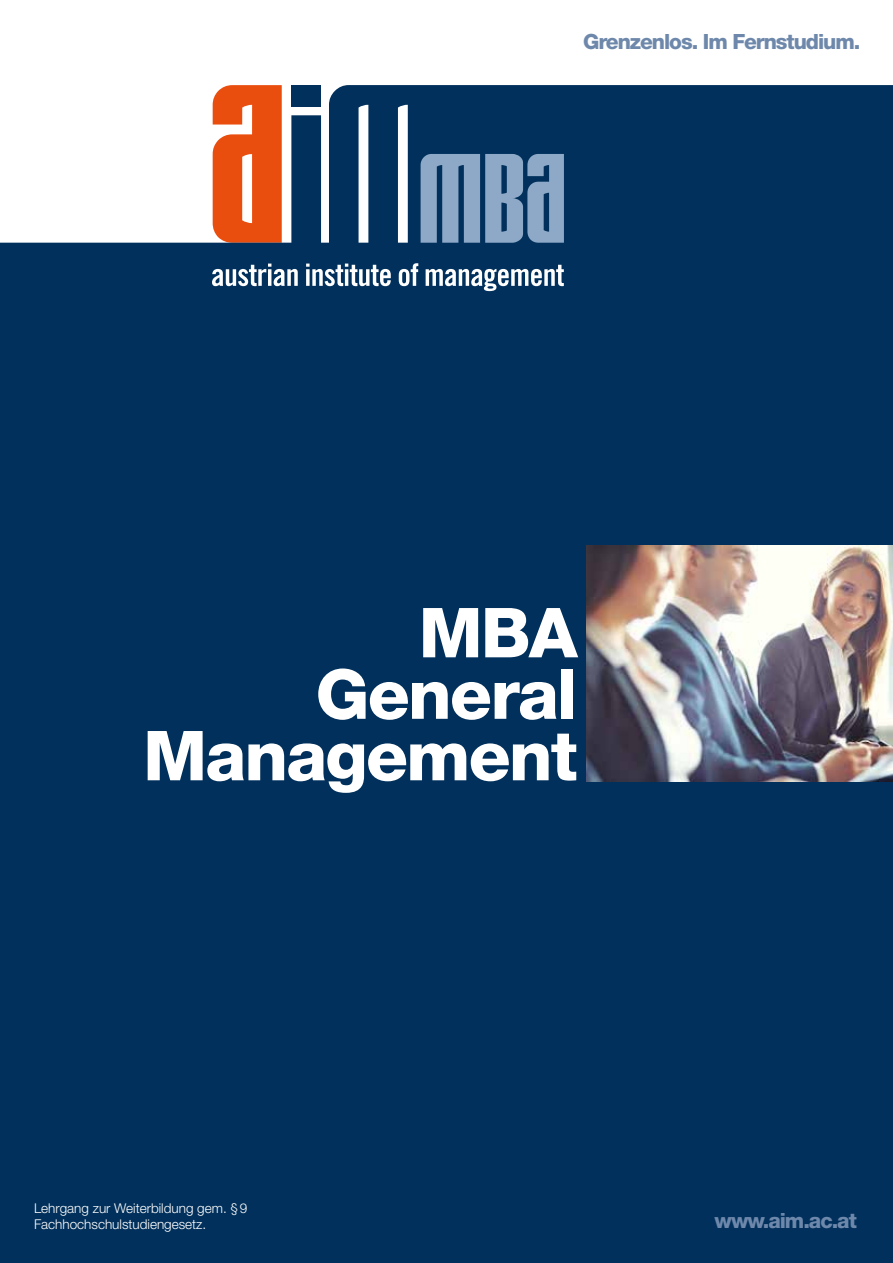
<style>
.page{position:relative;width:893px;height:1263px;background:#fff}
.page>*{position:absolute;margin:0;border:0;box-sizing:border-box;transform-origin:0 0}
.t1{font:800 69px/61.5px "Helvetica Neue LT Std";letter-spacing:-.025em;color:#fff;text-align:right}
.t2{font:800 21px "Helvetica Neue LT Std";letter-spacing:-.05em;color:#6e88ab}
.t3{font:300 13.5px/16.2px "Helvetica Neue LT Std";color:#fff}
</style>
<div class="page">
<div style="left:0;top:323px;width:893px;height:940px;background:#00305b"></div>
<img style="left:587px;top:545px;width:306px;height:236px">
<svg style="left:0;top:85px;width:893px;height:238px;fill:#00305b"></svg>
<div style="left:291px;top:85px;width:30px;height:21px;background:#00305b"></div>
<svg style="left:421px;top:154px;width:143px;height:89px;background:#7090b0"></svg>
<svg style="left:212px;top:264px;width:86px;height:22px"></svg>
<svg style="left:306px;top:264px;width:85px;height:22px"></svg>
<svg style="left:399px;top:263px;width:19px;height:23px"></svg>
<svg style="left:426px;top:265px;width:138px;height:26px"></svg>
<h2 class="t2" style="left:583px;top:29px;width:279px">Grenzenlos. Im Fernstudium.</h2>
<h1 class="t1" style="left:143px;top:602px;width:436px">MBA<br>General<br>Management</h1>
<p class="t3" style="left:34px;top:1199px;width:215px">Lehrgang zur Weiterbildung gem. §9<br>Fachhochschulstudiengesetz.</p>
<h2 class="t2" style="left:715px;top:1208px;width:144px">www.aim.ac.at</h2>
</div>
